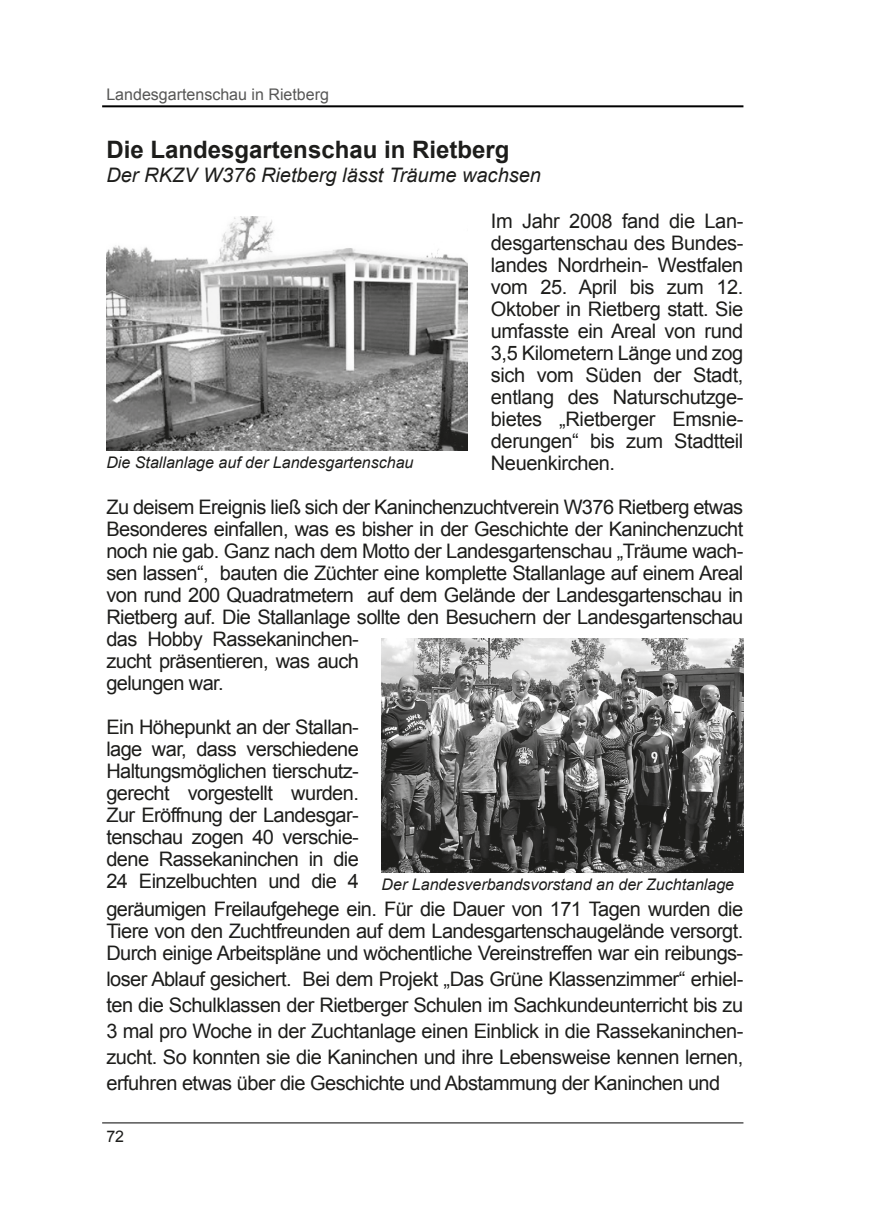
<style>
.page{position:relative;width:874px;height:1225px;background:#fff}
.page>*{position:absolute;margin:0;border:0;box-sizing:border-box;transform-origin:0 0}
.t1{font:700 24px "Arial";color:#1d1d1b}
.t2{font:20px/22px "Arial";letter-spacing:-.03em;color:#1d1d1b;text-align:justify}
.t3{font:italic 20px "Arial";color:#1d1d1b}
.t4{font:italic 16px "Arial";color:#1d1d1b}
.t5{font:16px "Arial";color:#575756}
.t6{font:16px "Arial";color:#1d1d1b}
</style>
<div class="page">
<hr style="left:102px;top:1122px;width:641px;height:1px;background:#000">
<hr style="left:102px;top:105px;width:641px;height:2px;background:#000">
<img style="left:106px;top:216px;width:361px;height:235px">
<img style="left:381px;top:638px;width:362px;height:234px">
<p class="t5" style="left:106px;top:83px;width:224px">Landesgartenschau in Rietberg</p>
<p class="t1" style="left:106px;top:133px;width:404px">Die Landesgartenschau in Rietberg</p>
<p class="t3" style="left:106px;top:162px;width:436px">Der RKZV W376 Rietberg lässt Träume wachsen</p>
<p class="t2" style="left:490px;top:210px;width:254px">Im Jahr 2008 fand die Lan&shy;desgartenschau des Bundes&shy;landes Nordrhein- Westfalen vom 25. April bis zum 12.<br>Oktober in Rietberg statt. Sie umfasste ein Areal von rund 3,5 Kilometern Länge und zog sich vom Süden der Stadt, entlang des Naturschutzge&shy;bietes „Rietberger Emsnie&shy;derungen“ bis zum Stadtteil Neuenkirchen.</p>
<p class="t2" style="left:106px;top:496px;width:638px;text-align:left">Zu deisem Ereignis ließ sich der Kaninchenzuchtverein W376 Rietberg etwas Besonderes einfallen, was es bisher in der Geschichte der Kaninchenzucht noch nie gab. Ganz nach dem Motto der Landesgartenschau „Träume wach&shy;sen lassen“, bauten die Züchter eine komplette Stallanlage auf einem Areal von rund 200 Quadratmetern auf dem Gelände der Landesgartenschau in Rietberg auf. Die Stallanlage sollte den Besuchern der Landesgartenschau das Hobby Rassekaninchen-<br>zucht präsentieren, was auch<br>gelungen war.</p>
<p class="t2" style="left:106px;top:716px;width:254px">Ein Höhepunkt an der Stallan&shy;lage war, dass verschiedene Haltungsmöglichen tierschutz&shy;gerecht vorgestellt wurden.<br>Zur Eröffnung der Landesgar&shy;tenschau zogen 40 verschie&shy;dene Rassekaninchen in die 24 Einzelbuchten und die 4</p>
<p class="t2" style="left:106px;top:898px;width:638px">geräumigen Freilaufgehege ein. Für die Dauer von 171 Tagen wurden die Tiere von den Zuchtfreunden auf dem Landesgartenschaugelände versorgt.<br>Durch einige Arbeitspläne und wöchentliche Vereinstreffen war ein reibungs-</p>
<p class="t2" style="left:106px;top:966px;width:638px;line-height:26px">loser Ablauf gesichert. Bei dem Projekt „Das Grüne Klassenzimmer“ erhiel&shy;ten die Schulklassen der Rietberger Schulen im Sachkundeunterricht bis zu 3 mal pro Woche in der Zuchtanlage einen Einblick in die Rassekaninchen&shy;zucht. So konnten sie die Kaninchen und ihre Lebensweise kennen lernen, erfuhren etwas über die Geschichte und Abstammung der Kaninchen und</p>
<p class="t4" style="left:106px;top:452px;width:308px">Die Stallanlage auf der Landesgartenschau</p>
<p class="t4" style="left:381px;top:874px;width:354px">Der Landesverbandsvorstand an der Zuchtanlage</p>
<p class="t6" style="left:106px;top:1125px;width:19px">72</p>
</div>
